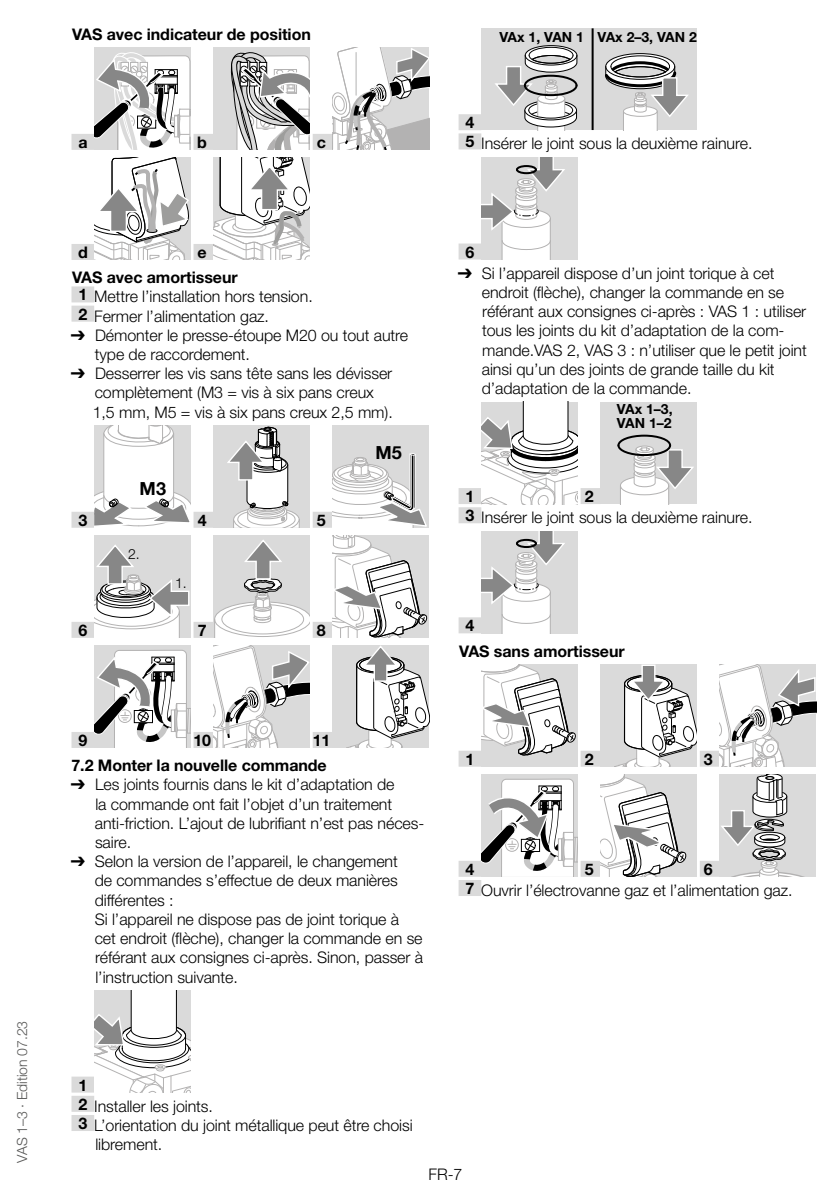
<style>
.page{position:relative;width:840px;height:1191px;background:#fff}
.page>*{position:absolute;margin:0;border:0;box-sizing:border-box;transform-origin:0 0}
.t1{font:700 18px "Helvetica Neue";color:#000}
.t2{font:300 16px/19.2px "Helvetica Neue LT Pro";letter-spacing:-.005em;color:#000}
.t3{font:700 16px/25.2px "Helvetica Neue LT Pro";letter-spacing:-.005em;color:#000}
.t4{font:700 14px/14px "Helvetica Neue LT Pro";letter-spacing:-.025em;color:#000}
.t5{font:300 14px "Helvetica Neue LT Pro";letter-spacing:-.005em;color:#575756}
.t6{font:300 14px "Helvetica Neue LT Pro";color:#000}
.s1{font-weight:700}
.s2{font-family:"Arial Unicode MS";font-weight:400}
</style>
<div class="page">
<div style="left:71px;top:134px;width:23px;height:16px;background:#dadada"></div>
<div style="left:193px;top:134px;width:20px;height:16px;background:#dadada"></div>
<div style="left:312px;top:134px;width:20px;height:16px;background:#dadada"></div>
<div style="left:71px;top:244px;width:23px;height:16px;background:#dadada"></div>
<div style="left:193px;top:244px;width:20px;height:16px;background:#dadada"></div>
<div style="left:71px;top:286px;width:23px;height:16px;background:#dadada"></div>
<div style="left:71px;top:306px;width:23px;height:16px;background:#dadada"></div>
<div style="left:71px;top:512px;width:23px;height:16px;background:#dadada"></div>
<div style="left:193px;top:512px;width:20px;height:16px;background:#dadada"></div>
<div style="left:312px;top:512px;width:20px;height:16px;background:#dadada"></div>
<div style="left:71px;top:622px;width:23px;height:16px;background:#dadada"></div>
<div style="left:193px;top:622px;width:20px;height:16px;background:#dadada"></div>
<div style="left:312px;top:622px;width:20px;height:16px;background:#dadada"></div>
<div style="left:71px;top:732px;width:23px;height:16px;background:#dadada"></div>
<div style="left:193px;top:732px;width:20px;height:16px;background:#dadada"></div>
<div style="left:312px;top:732px;width:20px;height:16px;background:#dadada"></div>
<div style="left:71px;top:1076px;width:23px;height:16px;background:#dadada"></div>
<div style="left:71px;top:1095px;width:23px;height:16px;background:#dadada"></div>
<div style="left:71px;top:1115px;width:23px;height:16px;background:#dadada"></div>
<svg style="left:94px;top:48px;width:96px;height:102px"></svg>
<svg style="left:213px;top:48px;width:97px;height:102px"></svg>
<svg style="left:332px;top:48px;width:97px;height:102px"></svg>
<svg style="left:94px;top:158px;width:96px;height:102px"></svg>
<svg style="left:213px;top:158px;width:97px;height:102px"></svg>
<svg style="left:94px;top:426px;width:96px;height:101px"></svg>
<div style="left:213px;top:426px;width:97px;height:102px;background:#dadada"></div>
<svg style="left:227px;top:426px;width:73px;height:102px"></svg>
<div style="left:332px;top:426px;width:97px;height:102px;background:#dadada"></div>
<svg style="left:332px;top:453px;width:95px;height:75px"></svg>
<div style="left:94px;top:536px;width:96px;height:102px;background:#dadada"></div>
<svg style="left:94px;top:545px;width:96px;height:93px"></svg>
<svg style="left:213px;top:538px;width:97px;height:100px"></svg>
<svg style="left:332px;top:536px;width:96px;height:102px"></svg>
<div style="left:94px;top:646px;width:96px;height:102px;background:#dadada"></div>
<svg style="left:94px;top:650px;width:96px;height:98px"></svg>
<svg style="left:213px;top:646px;width:97px;height:102px"></svg>
<div style="left:332px;top:646px;width:97px;height:102px;background:#dadada"></div>
<svg style="left:346px;top:646px;width:83px;height:102px"></svg>
<svg style="left:94px;top:990px;width:96px;height:102px"></svg>
<div style="left:458px;top:114px;width:23px;height:16px;background:#dadada"></div>
<div style="left:458px;top:133px;width:23px;height:16px;background:#dadada"></div>
<div style="left:458px;top:243px;width:23px;height:16px;background:#dadada"></div>
<div style="left:458px;top:488px;width:23px;height:16px;background:#dadada"></div>
<div style="left:580px;top:488px;width:20px;height:16px;background:#dadada"></div>
<div style="left:458px;top:507px;width:23px;height:16px;background:#dadada"></div>
<div style="left:458px;top:617px;width:23px;height:16px;background:#dadada"></div>
<div style="left:458px;top:750px;width:23px;height:16px;background:#dadada"></div>
<div style="left:580px;top:750px;width:20px;height:16px;background:#dadada"></div>
<div style="left:699px;top:750px;width:20px;height:16px;background:#dadada"></div>
<div style="left:458px;top:860px;width:23px;height:16px;background:#dadada"></div>
<div style="left:580px;top:860px;width:20px;height:16px;background:#dadada"></div>
<div style="left:699px;top:860px;width:20px;height:16px;background:#dadada"></div>
<div style="left:458px;top:880px;width:23px;height:16px;background:#dadada"></div>
<div style="left:481px;top:28px;width:215px;height:102px;background:#dadada"></div>
<svg style="left:495px;top:45px;width:83px;height:85px"></svg>
<svg style="left:605px;top:53px;width:83px;height:77px"></svg>
<hr style="left:591px;top:28px;width:2px;height:102px;background:#000">
<div style="left:481px;top:157px;width:96px;height:102px;background:#dadada"></div>
<svg style="left:481px;top:157px;width:84px;height:102px"></svg>
<svg style="left:481px;top:402px;width:96px;height:102px"></svg>
<div style="left:600px;top:402px;width:96px;height:102px;background:#dadada"></div>
<svg style="left:617px;top:434px;width:76px;height:70px"></svg>
<div style="left:481px;top:531px;width:96px;height:102px;background:#dadada"></div>
<svg style="left:481px;top:531px;width:84px;height:102px"></svg>
<div style="left:481px;top:664px;width:96px;height:102px;background:#dadada"></div>
<svg style="left:481px;top:664px;width:95px;height:92px"></svg>
<div style="left:600px;top:664px;width:96px;height:102px;background:#dadada"></div>
<svg style="left:608px;top:664px;width:88px;height:103px"></svg>
<svg style="left:719px;top:664px;width:96px;height:103px"></svg>
<div style="left:481px;top:774px;width:96px;height:102px;background:#dadada"></div>
<svg style="left:481px;top:778px;width:96px;height:98px"></svg>
<div style="left:600px;top:774px;width:96px;height:102px;background:#dadada"></div>
<svg style="left:600px;top:774px;width:87px;height:103px"></svg>
<svg style="left:719px;top:774px;width:96px;height:103px;background:#c9c9c9"></svg>
<p class="t5" style="left:13px;top:1162px;width:143px;rotate:-90deg">VAS 1–3 · Edition 07.23</p>
<p class="t3" style="left:72px;top:21px;width:240px">VAS avec indicateur de position</p>
<p class="t3" style="left:78px;top:129px;width:11px">a</p>
<p class="t3" style="left:197px;top:129px;width:11px">b</p>
<p class="t3" style="left:316px;top:129px;width:11px">c</p>
<p class="t4" style="left:499px;top:30px;width:199px">VAx 1, VAN 1 VAx 2–3, VAN 2</p>
<p class="t3" style="left:465px;top:110px;width:10px">4</p>
<p class="t2" style="left:465px;top:134px;width:288px"><span class="s1">5</span> Insérer le joint sous la deuxième rainure.</p>
<p class="t3" style="left:78px;top:239px;width:11px">d</p>
<p class="t3" style="left:72px;top:239px;width:167px;text-indent:125px">e<br>VAS avec amortisseur</p>
<p class="t2" style="left:78px;top:287px;width:236px"><span class="s1">1</span> Mettre l’installation hors tension.<br><span class="s1">2</span> Fermer l’alimentation gaz.</p>
<p class="t2" style="left:95px;top:325px;width:314px;text-indent:-24px"><span class="s2">➔</span> Démonter le presse-étoupe M20 ou tout autre type de raccordement.</p>
<p class="t2" style="left:93px;top:364px;width:301px;text-indent:-22px"><span class="s2">➔</span> Desserrer les vis sans tête sans les dévisser complètement (M3 = vis à six pans creux<br>1,5 mm, M5 = vis à six pans creux 2,5 mm).</p>
<p class="t3" style="left:78px;top:507px;width:10px">3</p>
<p class="t3" style="left:78px;top:617px;width:10px">6</p>
<p class="t1" style="left:139px;top:474px;width:28px">M3</p>
<p class="t6" style="left:128px;top:546px;width:13px">2.</p>
<p class="t6" style="left:175px;top:574px;width:13px">1.</p>
<p class="t3" style="left:197px;top:507px;width:10px">4</p>
<p class="t3" style="left:317px;top:507px;width:10px">5</p>
<p class="t3" style="left:197px;top:617px;width:10px">7</p>
<p class="t3" style="left:317px;top:617px;width:10px">8</p>
<p class="t1" style="left:375px;top:439px;width:28px">M5</p>
<p class="t3" style="left:78px;top:727px;width:10px">9</p>
<p class="t3" style="left:193px;top:727px;width:19px">10</p>
<p class="t3" style="left:71px;top:727px;width:260px;text-align:right">11<br>7.2 Monter la nouvelle commande</p>
<p class="t2" style="left:95px;top:775px;width:331px;text-indent:-24px"><span class="s2">➔</span> Les joints fournis dans le kit d’adaptation de<br>la commande ont fait l’objet d’un traitement anti-friction. L’ajout de lubrifiant n’est pas néces&shy;saire.</p>
<p class="t2" style="left:95px;top:851px;width:330px;text-indent:-24px"><span class="s2">➔</span> Selon la version de l’appareil, le changement<br>de commandes s’effectue de deux manières différentes :<br>Si l’appareil ne dispose pas de joint torique à cet endroit (flèche), changer la commande en se référant aux consignes ci-après. Sinon, passer à l’instruction suivante.</p>
<p class="t3" style="left:465px;top:239px;width:10px">6</p>
<p class="t2" style="left:481px;top:263px;width:326px;text-indent:-24px"><span class="s2">➔</span> Si l’appareil dispose d’un joint torique à cet endroit (flèche), changer la commande en se référant aux consignes ci-après : VAS 1 : utiliser tous les joints du kit d’adaptation de la com&shy;mande.VAS 2, VAS 3 : n’utiliser que le petit joint ainsi qu’un des joints de grande taille du kit d’adaptation de la commande.</p>
<p class="t4" style="left:616px;top:402px;width:57px">VAx 1–3,<br>VAN 1–2</p>
<p class="t3" style="left:465px;top:483px;width:10px">1</p>
<p class="t3" style="left:584px;top:483px;width:10px">2</p>
<p class="t2" style="left:465px;top:507px;width:288px"><span class="s1">3</span> Insérer le joint sous la deuxième rainure.</p>
<p class="t3" style="left:459px;top:612px;width:167px;text-indent:6px">4<br>VAS sans amortisseur</p>
<p class="t3" style="left:465px;top:746px;width:10px">1</p>
<p class="t3" style="left:584px;top:746px;width:10px">2</p>
<p class="t3" style="left:703px;top:746px;width:10px">3</p>
<p class="t2" style="left:465px;top:858px;width:328px;line-height:21.2px;text-indent:238px"><span class="s1">6<br>7</span> Ouvrir l’électrovanne gaz et l’alimentation gaz.</p>
<p class="t3" style="left:465px;top:856px;width:10px">4</p>
<p class="t3" style="left:584px;top:856px;width:10px">5</p>
<p class="t2" style="left:78px;top:1074px;width:136px;line-height:21.2px"><span class="s1">1<br>2</span> Installer les joints.</p>
<p class="t2" style="left:95px;top:1115px;width:318px;text-indent:-17px"><span class="s1">3</span> L’orientation du joint métallique peut être choisi librement.</p>
<p class="t2" style="left:428px;top:1164px;width:35px">FR-7</p>
</div>
